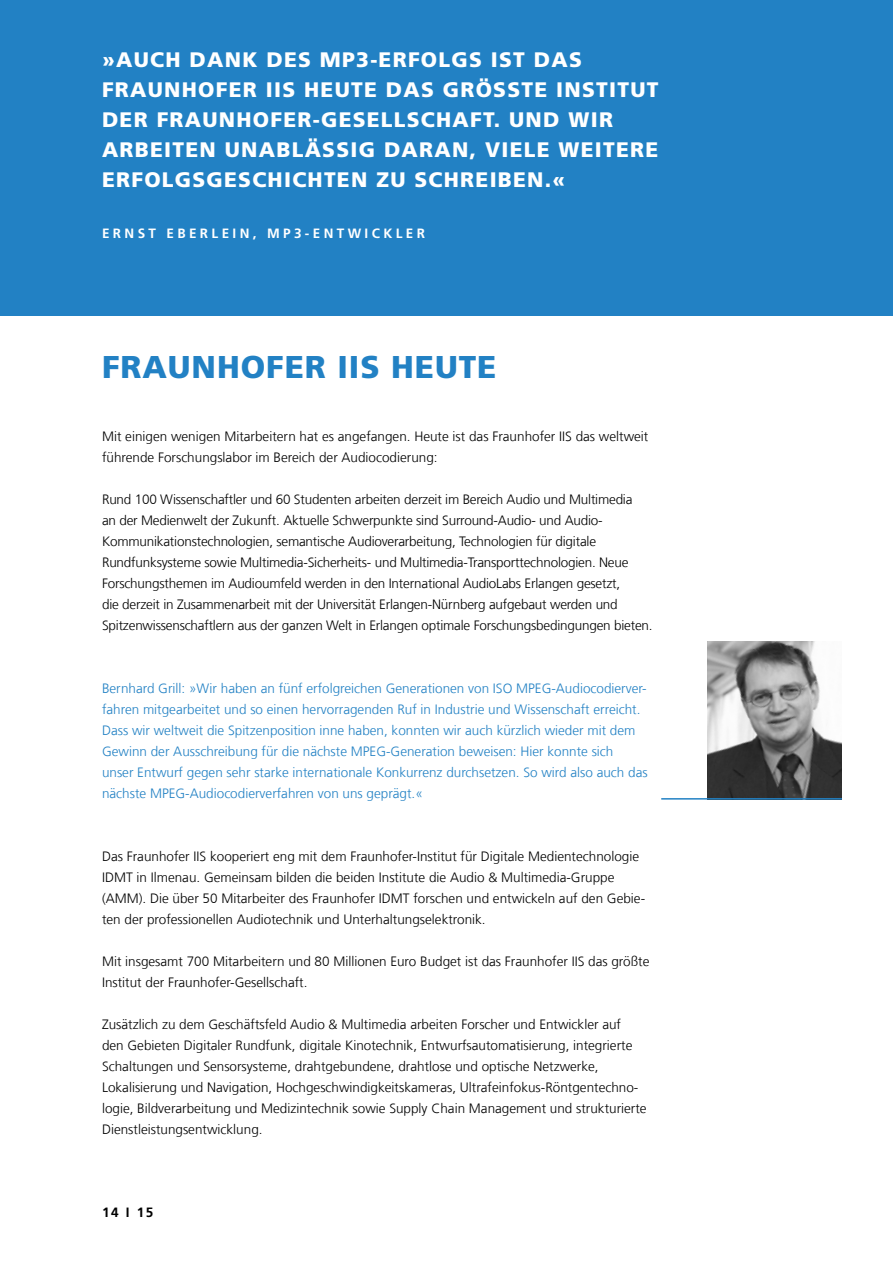
<style>
.page{position:relative;width:893px;height:1263px;background:#fff}
.page>*{position:absolute;margin:0;border:0;box-sizing:border-box;transform-origin:0 0}
.t1{font:900 31.5px "Frutiger LT Com";letter-spacing:.03em;color:#2281c4}
.t2{font:900 21px/30px "Frutiger LT Com";letter-spacing:.06em;color:#fff}
.t3{font:300 13.5px/21px "Frutiger LT Com";color:#000}
.t4{font:300 13.5px/21px "Frutiger LT Com";color:#2281c4}
.t5{font:700 13.5px "Frutiger LT Com";letter-spacing:.25em;color:#fff}
.t6{font:700 13.5px "Frutiger LT Com";color:#000}
</style>
<div class="page">
<div style="left:0;top:0;width:893px;height:315px;background:#2281c4"></div>
<img style="left:707px;top:642px;width:135px;height:156px">
<hr style="left:661px;top:798px;width:181px;height:2px;background:#2281c4">
<h2 class="t2" style="left:102px;top:44px;width:481px">»AUCH DANK DES MP3-ERFOLGS IST DAS<br>FRAUNHOFER IIS</h2>
<h2 class="t2" style="left:102px;top:74px;width:558px;text-indent:202px">HEUTE DAS GRÖSSTE INSTITUT DER FRAUNHOFER-GESELLSCHAFT. UND WIR ARBEITEN UNABLÄSSIG DARAN, VIELE WEITERE ERFOLGSGESCHICHTEN ZU SCHREIBEN.«</h2>
<p class="t5" style="left:102px;top:225px;width:324px">E RNST E BERLEI N, MP3-E NTWI CKLER</p>
<h1 class="t1" style="left:102px;top:348px;width:250px">FRAUNHOFER IIS</h1>
<h1 class="t1" style="left:391px;top:348px;width:107px">HEUTE</h1>
<p class="t3" style="left:102px;top:426px;width:548px">Mit einigen wenigen Mitarbeitern hat es angefangen. Heute ist das Fraunhofer IIS das weltweit führende Forschungslabor im Bereich der Audiocodierung:</p>
<p class="t3" style="left:102px;top:489px;width:552px">Rund 100 Wissenschaftler und 60 Studenten arbeiten derzeit im Bereich Audio und Multimedia<br>an der Medienwelt der Zukunft. Aktuelle Schwerpunkte sind Surround-Audio- und Audio-Kommunikationstechnologien, semantische Audioverarbeitung, Technologien für digitale Rundfunksysteme sowie Multimedia-Sicherheits- und Multimedia-Transporttechnologien. Neue Forschungsthemen im Audioumfeld werden in den International AudioLabs Erlangen gesetzt,<br>die derzeit in Zusammenarbeit mit der Universität Erlangen-Nürnberg aufgebaut werden und Spitzenwissenschaftlern aus der ganzen Welt in Erlangen optimale Forschungsbedingungen bieten.</p>
<p class="t4" style="left:102px;top:678px;width:547px">Bernhard Grill: »Wir haben an fünf erfolgreichen Generationen von ISO MPEG-Audiocodierver&shy;fahren mitgearbeitet und so einen hervorragenden Ruf in Industrie und Wissenschaft erreicht.<br>Dass wir weltweit die Spitzenposition inne haben, konnten wir auch kürzlich wieder mit dem Gewinn der Ausschreibung für die nächste MPEG-Generation beweisen: Hier konnte sich unser Entwurf gegen sehr starke internationale Konkurrenz durchsetzen. So wird also auch das nächste MPEG-Audiocodierverfahren von uns geprägt.«</p>
<p class="t3" style="left:102px;top:846px;width:545px">Das Fraunhofer IIS kooperiert eng mit dem Fraunhofer-Institut für Digitale Medientechnologie IDMT in Ilmenau. Gemeinsam bilden die beiden Institute die Audio &amp; Multimedia-Gruppe (AMM). Die über 50 Mitarbeiter des Fraunhofer IDMT forschen und entwickeln auf den Gebie&shy;ten der professionellen Audiotechnik und Unterhaltungselektronik.</p>
<p class="t3" style="left:102px;top:951px;width:549px">Mit insgesamt 700 Mitarbeitern und 80 Millionen Euro Budget ist das Fraunhofer IIS das größte<br>Institut der Fraunhofer-Gesellschaft.</p>
<p class="t3" style="left:102px;top:1014px;width:546px">Zusätzlich zu dem Geschäftsfeld Audio &amp; Multimedia arbeiten Forscher und Entwickler auf<br>den Gebieten Digitaler Rundfunk, digitale Kinotechnik, Entwurfsautomatisierung, integrierte Schaltungen und Sensorsysteme, drahtgebundene, drahtlose und optische Netzwerke, Lokalisierung und Navigation, Hochgeschwindigkeitskameras, Ultrafeinfokus-Röntgentechno&shy;logie, Bildverarbeitung und Medizintechnik sowie Supply Chain Management und strukturierte Dienstleistungsentwicklung.</p>
<p class="t6" style="left:102px;top:1204px;width:53px">14 I 15</p>
</div>
